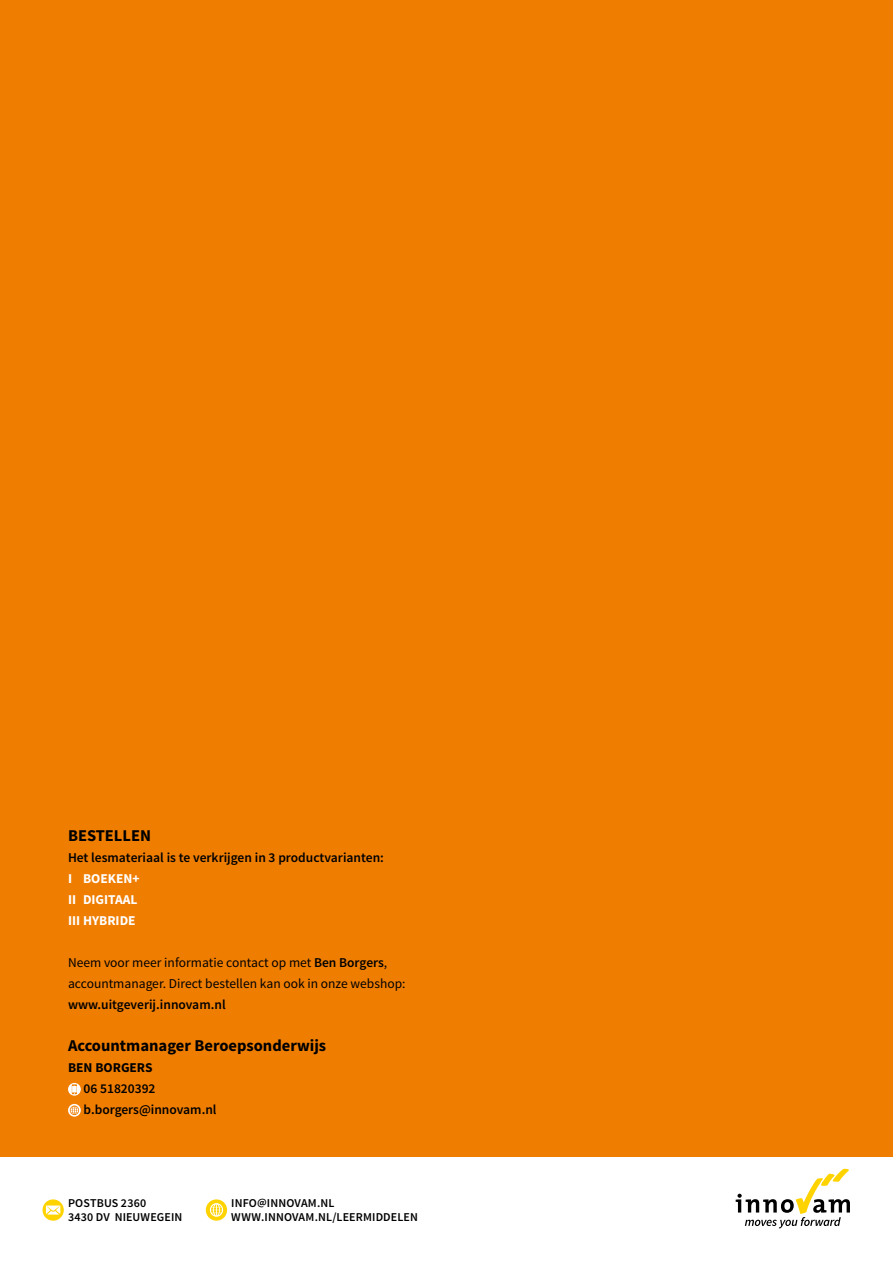
<style>
.page{position:relative;width:893px;height:1263px;background:#fff}
.page>*{position:absolute;margin:0;border:0;box-sizing:border-box;transform-origin:0 0}
.t1{font:700 16.5px "Source Sans Pro";color:#000}
.t2{font:600 13.5px/21px "Source Sans Pro";color:#000}
.t3{font:13.5px/21px "Source Sans Pro";color:#000}
.t4{font:700 13.5px/21px "Source Sans Pro";color:#fff}
.t5{font:700 13.5px "Source Sans Pro";color:#000}
.t6{font:600 12px/13.5px "Source Sans Pro";letter-spacing:.015em;color:#000}
.s1{font-weight:600}
</style>
<div class="page">
<div style="left:0;top:0;width:893px;height:1157px;background:#ef7d00"></div>
<svg style="left:43px;top:1199px;width:21px;height:22px"></svg>
<svg style="left:46px;top:1205px;width:14px;height:9px"></svg>
<svg style="left:206px;top:1199px;width:21px;height:22px"></svg>
<svg style="left:210px;top:1203px;width:13px;height:14px"></svg>
<svg style="left:736px;top:1169px;width:114px;height:59px"></svg>
<svg style="left:68px;top:1083px;width:13px;height:13px"></svg>
<svg style="left:72px;top:1084px;width:5px;height:10px"></svg>
<svg style="left:68px;top:1104px;width:13px;height:13px"></svg>
<svg style="left:70px;top:1105px;width:9px;height:10px"></svg>
<p class="t1" style="left:68px;top:824px;width:84px">BESTELLEN</p>
<p class="t2" style="left:68px;top:847px;width:317px">Het lesmateriaal is te verkrijgen in 3 productvarianten:</p>
<p class="t4" style="left:68px;top:868px;width:73px">I BOEKEN+<br>II DIGITAAL<br>III HYBRIDE</p>
<p class="t3" style="left:68px;top:952px;width:339px">Neem voor meer informatie contact op met <span class="s1">Ben Borgers</span>, accountmanager. Direct bestellen kan ook in onze webshop:</p>
<p class="t2" style="left:68px;top:994px;width:159px">www.uitgeverij.innovam.nl</p>
<p class="t1" style="left:68px;top:1034px;width:260px">Accountmanager Beroepsonderwijs</p>
<p class="t5" style="left:68px;top:1058px;width:86px">BEN BORGERS</p>
<p class="t2" style="left:84px;top:1078px;width:135px">06 51820392 b.borgers@innovam.nl</p>
<p class="t6" style="left:68px;top:1197px;width:116px">POSTBUS 2360<br>3430 DV NIEUWEGEIN</p>
<p class="t6" style="left:231px;top:1197px;width:188px">INFO@INNOVAM.NL<br>WWW.INNOVAM.NL/LEERMIDDELEN</p>
</div>
